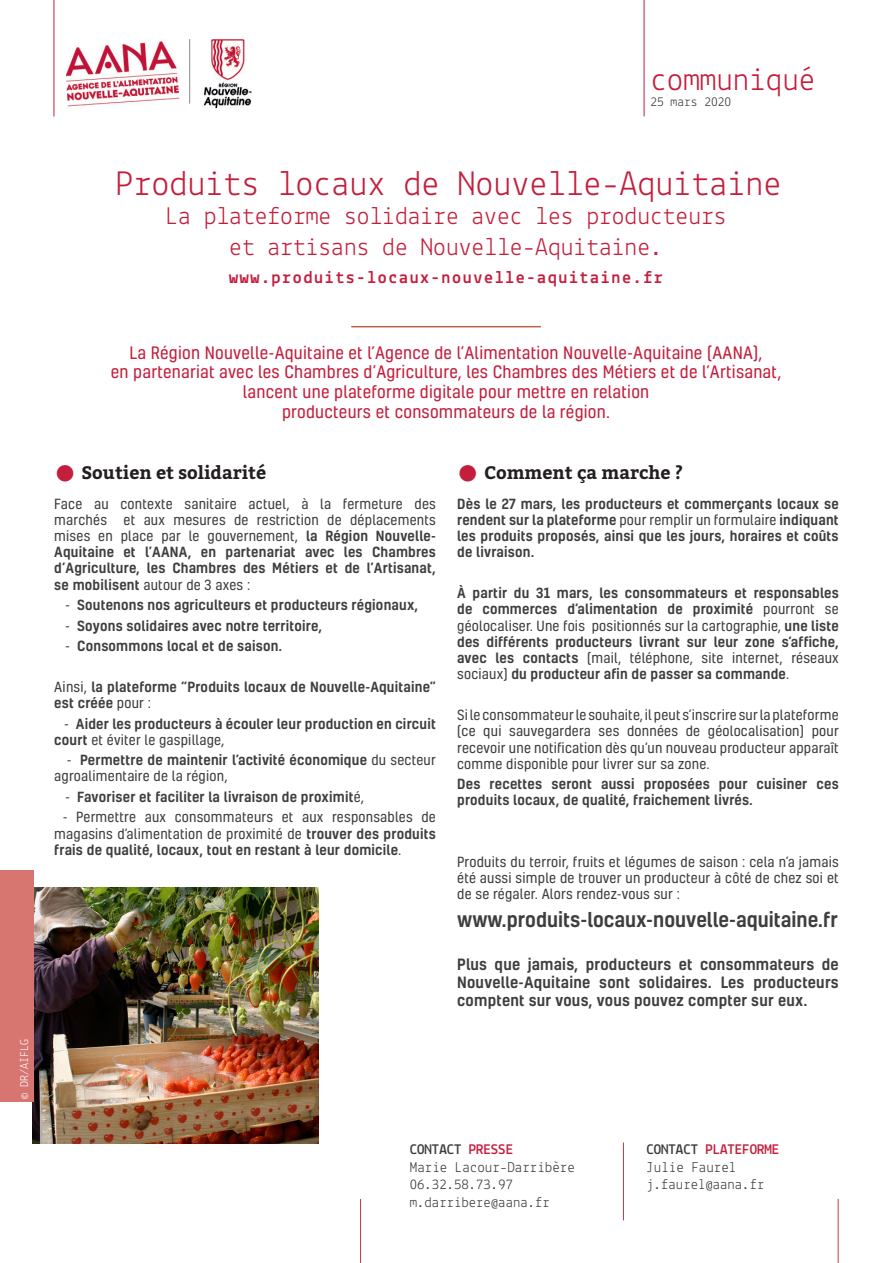
<style>
.page{position:relative;width:893px;height:1263px;background:#fff}
.page>*{position:absolute;margin:0;border:0;box-sizing:border-box;transform-origin:0 0}
.chapitre_valoriser{font:36px "Lekton";color:#c31f3d}
.chapitre_agir{font:33px "Lekton";color:#c31f3d}
.chapitre_valoriser-2{font:25.5px/30.6px "Lekton";color:#c31f3d;text-align:center}
.texte_courant{font:500 19.5px "Kelson";color:#3e3e3f}
.chapitre_valoriser-3{font:700 18px "Lekton";letter-spacing:.09em;color:#c31f3d}
.sous_titre_pt_rouge{font:700 18px "Bitter";color:#231f20}
.chapo_valoriser{font:16.5px/19.8px "Kelson";letter-spacing:.015em;color:#c31f3d;text-align:center}
.texte_courant-2{font:500 15px/18px "Kelson";letter-spacing:.015em;color:#3e3e3f;text-align:justify}
.t1{font:15px "Lekton";color:#3e3e3f}
.t2{font:14.7px/17.7px "Lekton";color:#3e3e3f}
.t3{font:700 14.7px "Lekton";color:#c31f3d}
.t4{font:700 14.7px "Lekton";color:#3e3e3f}
.texte_courant-3{font:500 13.5px/16.2px "Kelson";letter-spacing:.015em;color:#3e3e3f}
.texte_courant-4{font:13.5px/16.2px "Kelson";letter-spacing:.015em;color:#3e3e3f;text-align:justify}
.t5{font:13.5px "Lekton";color:#3e3e3f}
.t6{font:12px "Lekton";color:#fff}
.s1{font-size:43.5px;color:#c31f3d}
.s2{font-weight:500}
.s3{font-weight:400}
.s4{color:#c31f3d}
.s5{color:#3e3e3f}
</style>
<div class="page">
<hr style="left:54px;top:0;width:1px;height:116px;background:#c31f3d">
<img style="left:67px;top:39px;width:184px;height:70px">
<hr style="left:644px;top:0;width:1px;height:116px;background:#c31f3d">
<hr style="left:351px;top:326px;width:190px;height:1px;background:#b4674d">
<hr style="left:623px;top:1142px;width:1px;height:78px;background:#c63843">
<hr style="left:360px;top:1199px;width:1px;height:64px;background:#c63843">
<hr style="left:838px;top:1199px;width:1px;height:64px;background:#c63843">
<img style="left:33px;top:888px;width:285px;height:256px">
<div style="left:0;top:871px;width:33px;height:231px;background:#d77571"></div>
<p class="chapitre_agir" style="left:650px;top:59px;width:166px">communiqué</p>
<p class="t5" style="left:650px;top:93px;width:82px">25 mars 2020</p>
<p class="t6" style="left:17px;top:1099px;width:62px;rotate:-90deg">© DR/AIFLG</p>
<p class="chapitre_valoriser" style="left:116px;top:161px;width:668px">Produits locaux de Nouvelle-Aquitaine</p>
<p class="chapitre_valoriser-2" style="left:166px;top:200px;width:563px">La plateforme solidaire avec les producteurs et artisans de Nouvelle-Aquitaine.</p>
<p class="chapitre_valoriser-3" style="left:229px;top:267px;width:435px">www.produits-locaux-nouvelle-aquitaine.fr</p>
<p class="chapo_valoriser" style="left:111px;top:342px;width:672px">La Région Nouvelle-Aquitaine et l’Agence de l’Alimentation Nouvelle-Aquitaine (AANA),<br>en partenariat avec les Chambres d’Agriculture, les Chambres des Métiers et de l’Artisanat, lancent une plateforme digitale pour mettre en relation<br>producteurs et consommateurs de la région.</p>
<p class="sous_titre_pt_rouge" style="left:54px;top:459px;width:214px"><span class="s1">•</span> Soutien et solidarité</p>
<p class="texte_courant-4" style="left:54px;top:495px;width:383px">Face au contexte sanitaire actuel, à la fermeture des marchés et aux mesures de restriction de déplacements mises en place par le gouvernement, <span class="s2">la Région Nouvelle-Aquitaine et l’AANA, en partenariat avec les Chambres d’Agriculture, les Chambres des Métiers et de l’Artisanat, se mobilisent</span> autour de 3 axes :</p>
<p class="texte_courant-3" style="left:65px;top:596px;width:355px"><span class="s3">-</span> Soutenons nos agriculteurs et producteurs régionaux,</p>
<p class="texte_courant-3" style="left:65px;top:617px;width:259px"><span class="s3">-</span> Soyons solidaires avec notre territoire,</p>
<p class="texte_courant-3" style="left:65px;top:637px;width:219px"><span class="s3">-</span> Consommons local et de saison.</p>
<p class="texte_courant-3" style="left:54px;top:678px;width:383px"><span class="s3">Ainsi,</span> la plateforme “Produits locaux de Nouvelle-Aquitaine” est créée <span class="s3">pour :</span></p>
<p class="texte_courant-3" style="left:54px;top:715px;width:383px;text-indent:10px"><span class="s3">-</span> Aider les producteurs à écouler leur production en circuit court <span class="s3">et éviter le gaspillage,</span></p>
<p class="texte_courant-3" style="left:54px;top:752px;width:383px;text-indent:12px"><span class="s3">-</span> Permettre de maintenir l’activité économique <span class="s3">du secteur agroalimentaire de la région,</span></p>
<p class="texte_courant-3" style="left:65px;top:788px;width:300px"><span class="s3">-</span> Favoriser et faciliter la livraison de proximit<span class="s3">é,</span></p>
<p class="texte_courant-4" style="left:54px;top:809px;width:383px;text-indent:8px">- Permettre aux consommateurs et aux responsables de magasins d’alimentation de proximité de <span class="s2">trouver des produits frais de qualité, locaux, tout en restant à leur domicile</span>.</p>
<p class="sous_titre_pt_rouge" style="left:456px;top:459px;width:229px"><span class="s1">•</span> Comment ça marche ?</p>
<p class="texte_courant-3" style="left:457px;top:495px;width:383px;text-align:justify">Dès le 27 mars, les producteurs et commerçants locaux se rendent sur la plateforme <span class="s3">pour remplir un formulaire</span> indiquant les produits proposés, ainsi que les jours, horaires et coûts de livraison.</p>
<p class="texte_courant-3" style="left:457px;top:585px;width:383px;text-align:justify">À partir du 31 mars, les consommateurs et responsables de commerces d’alimentation de proximité <span class="s3">pourront se géolocaliser. Une fois positionnés sur la cartographie,</span> une liste des différents producteurs livrant sur leur zone s’affiche, avec les contacts <span class="s3">(mail, téléphone, site internet, réseaux sociaux)</span> du producteur afin de passer sa commande<span class="s3">.</span></p>
<p class="texte_courant-4" style="left:457px;top:707px;width:383px">Si le consommateur le souhaite, il peut s’inscrire sur la plateforme (ce qui sauvegardera ses données de géolocalisation) pour recevoir une notification dès qu’un nouveau producteur apparaît comme disponible pour livrer sur sa zone.</p>
<p class="texte_courant-3" style="left:457px;top:775px;width:383px">Des recettes seront aussi proposées pour cuisiner ces produits locaux, de qualité, fraichement livrés.</p>
<p class="texte_courant-4" style="left:457px;top:853px;width:383px">Produits du terroir, fruits et légumes de saison : cela n’a jamais été aussi simple de trouver un producteur à côté de chez soi et de se régaler. Alors rendez-vous sur :</p>
<p class="texte_courant" style="left:457px;top:906px;width:382px">www.produits-locaux-nouvelle-aquitaine.fr</p>
<p class="texte_courant-2" style="left:457px;top:954px;width:383px">Plus que jamais, producteurs et consommateurs de Nouvelle-Aquitaine sont solidaires. Les producteurs comptent sur vous, vous pouvez compter sur eux.</p>
<p class="t4" style="left:410px;top:1140px;width:105px">CONTACT <span class="s4">PRESSE</span></p>
<p class="t1" style="left:410px;top:1157px;width:166px">Marie Lacour-Darribère</p>
<p class="t2" style="left:410px;top:1175px;width:142px">06.32.58.73.97 m.darribere@aana.fr</p>
<p class="t3" style="left:646px;top:1140px;width:134px"><span class="s5">CONTACT</span> PLATEFORME</p>
<p class="t1" style="left:646px;top:1157px;width:91px">Julie Faurel</p>
<p class="t2" style="left:646px;top:1175px;width:119px">j.faurel@aana.fr</p>
</div>
